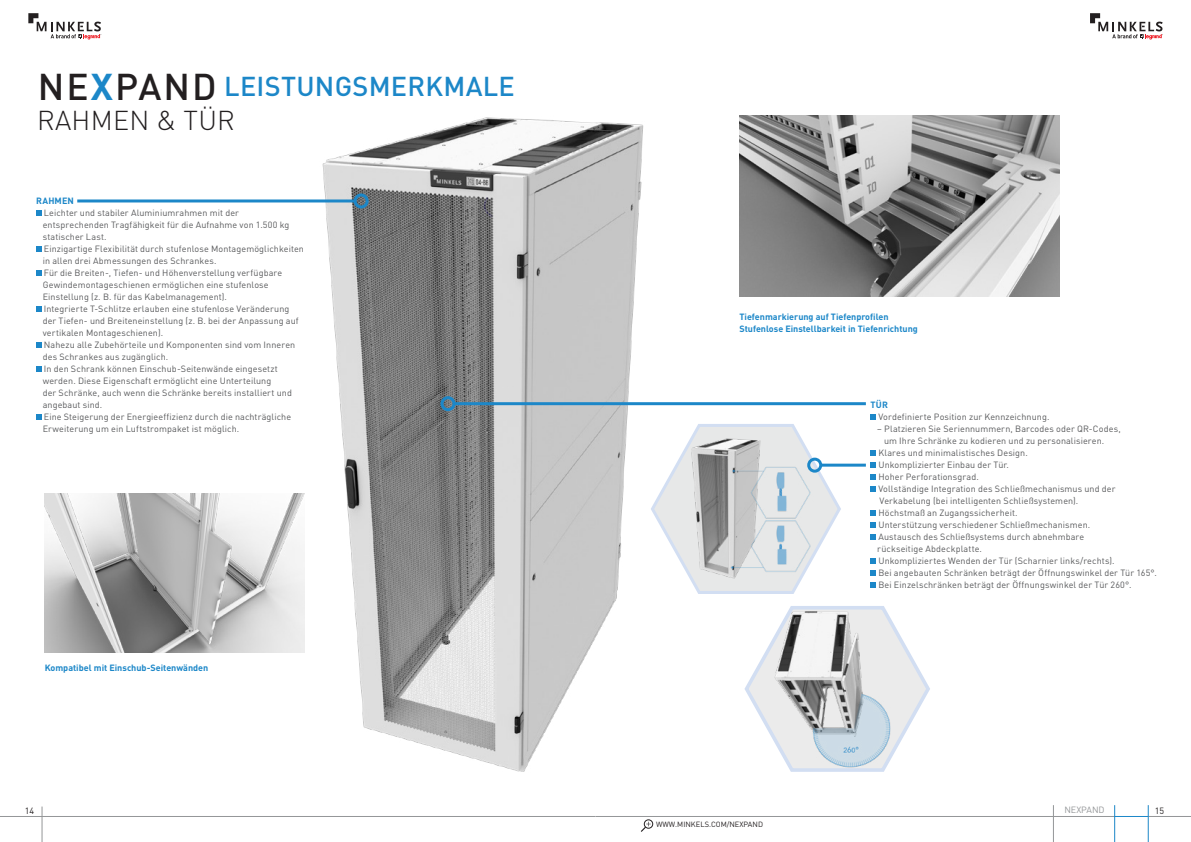
<style>
.page{position:relative;width:1191px;height:842px;background:#fff}
.page>*{position:absolute;margin:0;border:0;box-sizing:border-box;transform-origin:0 0}
.t1{font:500 36.8px "DIN Pro";letter-spacing:.055em;color:#231f20}
.t2{font:500 27px "DIN Pro";letter-spacing:.01em;color:#1c87c8}
.t3{font:300 27px "DIN Pro";letter-spacing:.01em;color:#231f20}
.t4{font:9px/12px "DIN Pro";letter-spacing:.01em;color:#58595b}
.t5{font:700 9px/12px "DIN Pro";color:#1c87c8}
.t6{font:9px "DIN Pro";color:#949698}
.t7{font:9px "DIN Pro";color:#231f20}
.t8{font:7.5px "DIN Pro";color:#231f20}
.s1{font-weight:700;color:#1c87c8}
</style>
<div class="page">
<hr style="left:42px;top:806px;width:1px;height:36px;background:#949698">
<hr style="left:0;top:816px;width:595px;height:1px;background:#949698">
<hr style="left:595px;top:816px;width:520px;height:1px;background:#949698">
<hr style="left:1114px;top:816px;width:34px;height:1px;background:#1c87c8">
<hr style="left:1148px;top:816px;width:43px;height:1px;background:#949698">
<hr style="left:1053px;top:805px;width:1px;height:37px;background:#949698">
<hr style="left:1148px;top:805px;width:1px;height:37px;background:#1c87c8">
<div style="left:644px;top:819px;width:9px;height:10px;border:1px solid #231f20;border-radius:50%"></div>
<svg style="left:641px;top:822px;width:9px;height:10px"></svg>
<hr style="left:1114px;top:805px;width:1px;height:37px;background:#1c87c8">
<svg style="left:1090px;top:13px;width:73px;height:27px"></svg>
<svg style="left:28px;top:13px;width:74px;height:27px"></svg>
<svg style="left:667px;top:424px;width:138px;height:170px"></svg>
<img style="left:688px;top:433px;width:76px;height:149px">
<img style="left:728px;top:444px;width:116px;height:143px">
<img style="left:302px;top:117px;width:365px;height:655px">
<svg style="left:870px;top:414px;width:6px;height:6px"></svg>
<svg style="left:870px;top:450px;width:6px;height:6px"></svg>
<svg style="left:870px;top:462px;width:6px;height:6px"></svg>
<svg style="left:870px;top:474px;width:6px;height:6px"></svg>
<svg style="left:870px;top:486px;width:6px;height:6px"></svg>
<svg style="left:870px;top:510px;width:6px;height:6px"></svg>
<svg style="left:870px;top:522px;width:6px;height:6px"></svg>
<svg style="left:870px;top:534px;width:6px;height:6px"></svg>
<svg style="left:870px;top:558px;width:6px;height:6px"></svg>
<svg style="left:870px;top:570px;width:6px;height:6px"></svg>
<svg style="left:870px;top:582px;width:6px;height:6px"></svg>
<svg style="left:36px;top:210px;width:6px;height:6px"></svg>
<svg style="left:36px;top:246px;width:6px;height:6px"></svg>
<svg style="left:36px;top:270px;width:6px;height:6px"></svg>
<svg style="left:36px;top:306px;width:6px;height:6px"></svg>
<svg style="left:36px;top:342px;width:6px;height:6px"></svg>
<svg style="left:36px;top:366px;width:6px;height:6px"></svg>
<svg style="left:36px;top:414px;width:6px;height:6px"></svg>
<img style="left:739px;top:116px;width:320px;height:181px">
<hr style="left:77px;top:199px;width:278px;height:3px;background:#1c87c8">
<div style="left:354px;top:193px;width:15px;height:15px;border:3px solid #1c87c8;border-radius:50%"></div>
<hr style="left:454px;top:402px;width:412px;height:3px;background:#1c87c8">
<div style="left:440px;top:396px;width:15px;height:15px;border:3px solid #1c87c8;border-radius:50%"></div>
<hr style="left:820px;top:464px;width:46px;height:3px;background:#1c87c8">
<div style="left:807px;top:458px;width:15px;height:15px;border:3px solid #1c87c8;border-radius:50%"></div>
<svg style="left:744px;top:606px;width:186px;height:160px"></svg>
<img style="left:770px;top:609px;width:96px;height:131px">
<img style="left:788px;top:679px;width:119px;height:93px">
<img style="left:45px;top:493px;width:259px;height:159px">
<h1 class="t1" style="left:38px;top:57px;width:180px">NE<span class="s1">X</span>PAND</h1>
<h2 class="t2" style="left:224px;top:64px;width:292px">LEISTUNGSMERKMALE</h2>
<h2 class="t3" style="left:37px;top:100px;width:199px">RAHMEN &amp; TÜR</h2>
<p class="t5" style="left:36px;top:194px;width:39px">RAHMEN</p>
<p class="t4" style="left:43px;top:206px;width:263px">Leichter und stabiler Aluminiumrahmen mit der entsprechenden Tragfähigkeit für die Aufnahme von 1.500 kg statischer Last.<br>Einzigartige Flexibilität durch stufenlose Montagemöglichkeiten in allen drei Abmessungen des Schrankes.<br>Für die Breiten-, Tiefen- und Höhenverstellung verfügbare Gewindemontageschienen ermöglichen eine stufenlose Einstellung (z. B. für das Kabelmanagement).<br>Integrierte T-Schlitze erlauben eine stufenlose Veränderung der Tiefen- und Breiteneinstellung (z. B. bei der Anpassung auf vertikalen Montageschienen).<br>Nahezu alle Zubehörteile und Komponenten sind vom Inneren des Schrankes aus zugänglich.<br>In den Schrank können Einschub-Seitenwände eingesetzt werden. Diese Eigenschaft ermöglicht eine Unterteilung<br>der Schränke, auch wenn die Schränke bereits installiert und angebaut sind.<br>Eine Steigerung der Energieeffizienz durch die nachträgliche Erweiterung um ein Luftstrompaket ist möglich.</p>
<p class="t5" style="left:45px;top:661px;width:165px">Kompatibel mit Einschub-Seitenwänden</p>
<p class="t5" style="left:739px;top:309px;width:180px">Tiefenmarkierung auf Tiefenprofilen<br>Stufenlose Einstellbarkeit in Tiefenrichtung</p>
<p class="t5" style="left:870px;top:398px;width:19px">TÜR</p>
<p class="t4" style="left:878px;top:410px;width:172px">Vordefinierte Position zur Kennzeichnung.</p>
<p class="t4" style="left:877px;top:422px;width:245px">– Platzieren Sie Seriennummern, Barcodes oder QR-Codes,</p>
<p class="t4" style="left:884px;top:434px;width:222px">um Ihre Schränke zu kodieren und zu personalisieren.</p>
<p class="t4" style="left:878px;top:446px;width:151px">Klares und minimalistisches Design.</p>
<p class="t4" style="left:878px;top:458px;width:132px">Unkomplizierter Einbau der Tür.</p>
<p class="t4" style="left:878px;top:470px;width:102px">Hoher Perforationsgrad.</p>
<p class="t4" style="left:878px;top:482px;width:239px">Vollständige Integration des Schließmechanismus und der</p>
<p class="t4" style="left:879px;top:494px;width:200px">Verkabelung (bei intelligenten Schließsystemen).</p>
<p class="t4" style="left:878px;top:506px;width:141px">Höchstmaß an Zugangssicherheit.</p>
<p class="t4" style="left:878px;top:518px;width:213px">Unterstützung verschiedener Schließmechanismen.</p>
<p class="t4" style="left:878px;top:530px;width:207px">Austausch des Schließsystems durch abnehmbare</p>
<p class="t4" style="left:877px;top:542px;width:106px">rückseitige Abdeckplatte.</p>
<p class="t4" style="left:878px;top:554px;width:238px">Unkompliziertes Wenden der Tür (Scharnier links/rechts).</p>
<p class="t4" style="left:878px;top:566px;width:280px">Bei angebauten Schränken beträgt der Öffnungswinkel der Tür 165°.</p>
<p class="t4" style="left:878px;top:578px;width:255px">Bei Einzelschränken beträgt der Öffnungswinkel der Tür 260°.</p>
<p class="t7" style="left:25px;top:803px;width:11px">14</p>
<p class="t6" style="left:1064px;top:803px;width:42px">NEXPAND</p>
<p class="t7" style="left:1154px;top:803px;width:11px">15</p>
<p class="t8" style="left:656px;top:818px;width:108px">WWW.MINKELS.COM/NEXPAND</p>
</div>
